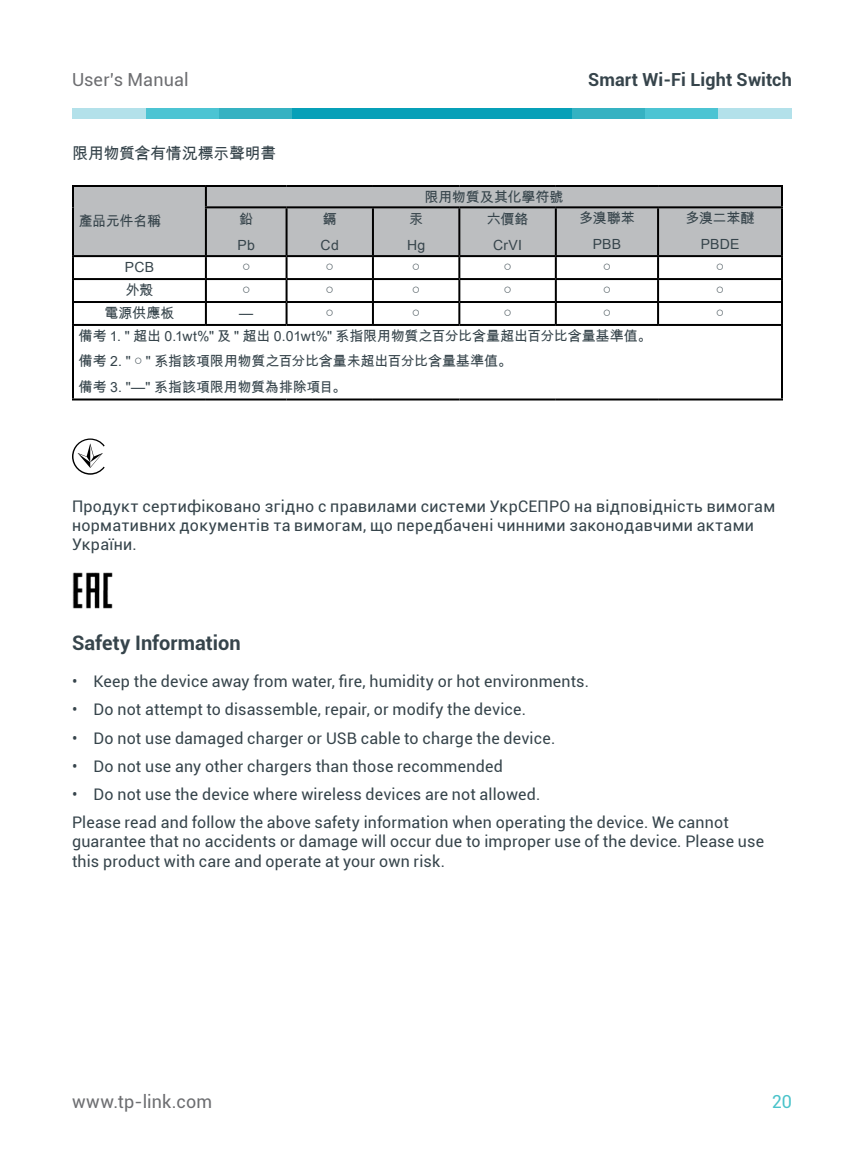
<style>
.page{position:relative;width:864px;height:1152px;background:#fff}
.page>*{position:absolute;margin:0;border:0;box-sizing:border-box;transform-origin:0 0}
.t1{font:700 20px "Roboto";letter-spacing:.005em;color:#36444b}
.t2{font:18px "Roboto";letter-spacing:.005em;color:#6d6e71}
.t3{font:700 18px "Roboto";letter-spacing:.005em;color:#36444b}
.t4{font:18px "Roboto";color:#4ac3ca}
.t5{font:16px/19.2px "Roboto";letter-spacing:.015em;color:#36444b}
.t6{font:16px "Arial Unicode MS";letter-spacing:-.02em;color:#36444b}
.t7{font:14px/25.8px "Arial Unicode MS";letter-spacing:-.01em;color:#36444b}
</style>
<div class="page">
<div style="left:572px;top:108px;width:73px;height:11px;background:#35b2c2"></div>
<div style="left:645px;top:108px;width:74px;height:11px;background:#4cc4d3"></div>
<div style="left:292px;top:108px;width:280px;height:11px;background:#07a0b8"></div>
<div style="left:219px;top:108px;width:73px;height:11px;background:#35b2c2"></div>
<div style="left:145px;top:108px;width:74px;height:11px;background:#4cc4d3"></div>
<div style="left:72px;top:108px;width:73px;height:11px;background:#b3e1ea"></div>
<div style="left:719px;top:108px;width:73px;height:11px;background:#b3e1ea"></div>
<div style="left:74px;top:187px;width:707px;height:68px;background:#bcbec0"></div>
<hr style="left:72px;top:185px;width:134px;height:2px;background:#000">
<hr style="left:72px;top:187px;width:2px;height:20px;background:#000">
<hr style="left:206px;top:185px;width:81px;height:2px;background:#000">
<svg style="left:205px;top:187px;width:2px;height:19px"></svg>
<hr style="left:287px;top:185px;width:86px;height:2px;background:#000">
<hr style="left:373px;top:185px;width:86px;height:2px;background:#000">
<hr style="left:459px;top:185px;width:97px;height:2px;background:#000">
<hr style="left:556px;top:185px;width:102px;height:2px;background:#000">
<hr style="left:658px;top:185px;width:125px;height:2px;background:#000">
<svg style="left:781px;top:187px;width:2px;height:19px"></svg>
<hr style="left:72px;top:207px;width:2px;height:48px;background:#000">
<hr style="left:205px;top:206px;width:82px;height:2px;background:#000">
<hr style="left:205px;top:208px;width:2px;height:47px;background:#000">
<hr style="left:287px;top:206px;width:86px;height:2px;background:#000">
<hr style="left:286px;top:208px;width:2px;height:47px;background:#000">
<hr style="left:373px;top:206px;width:86px;height:2px;background:#000">
<hr style="left:372px;top:208px;width:2px;height:47px;background:#000">
<hr style="left:459px;top:206px;width:97px;height:2px;background:#000">
<hr style="left:458px;top:208px;width:2px;height:47px;background:#000">
<hr style="left:556px;top:206px;width:102px;height:2px;background:#000">
<hr style="left:555px;top:208px;width:2px;height:47px;background:#000">
<hr style="left:658px;top:206px;width:125px;height:2px;background:#000">
<hr style="left:657px;top:208px;width:2px;height:47px;background:#000">
<hr style="left:781px;top:208px;width:2px;height:47px;background:#000">
<hr style="left:72px;top:255px;width:134px;height:2px;background:#000">
<hr style="left:72px;top:257px;width:2px;height:21px;background:#000">
<hr style="left:206px;top:255px;width:81px;height:2px;background:#000">
<hr style="left:205px;top:257px;width:2px;height:21px;background:#000">
<hr style="left:287px;top:255px;width:86px;height:2px;background:#000">
<hr style="left:286px;top:257px;width:2px;height:21px;background:#000">
<hr style="left:373px;top:255px;width:86px;height:2px;background:#000">
<hr style="left:372px;top:257px;width:2px;height:21px;background:#000">
<hr style="left:459px;top:255px;width:97px;height:2px;background:#000">
<hr style="left:458px;top:257px;width:2px;height:21px;background:#000">
<hr style="left:556px;top:255px;width:102px;height:2px;background:#000">
<hr style="left:555px;top:257px;width:2px;height:21px;background:#000">
<hr style="left:658px;top:255px;width:125px;height:2px;background:#000">
<hr style="left:657px;top:257px;width:2px;height:21px;background:#000">
<hr style="left:781px;top:257px;width:2px;height:21px;background:#000">
<hr style="left:72px;top:278px;width:134px;height:2px;background:#000">
<hr style="left:72px;top:280px;width:2px;height:21px;background:#000">
<hr style="left:206px;top:278px;width:81px;height:2px;background:#000">
<hr style="left:205px;top:280px;width:2px;height:21px;background:#000">
<hr style="left:287px;top:278px;width:86px;height:2px;background:#000">
<hr style="left:286px;top:280px;width:2px;height:21px;background:#000">
<hr style="left:373px;top:278px;width:86px;height:2px;background:#000">
<hr style="left:372px;top:280px;width:2px;height:21px;background:#000">
<hr style="left:459px;top:278px;width:97px;height:2px;background:#000">
<hr style="left:458px;top:280px;width:2px;height:21px;background:#000">
<hr style="left:556px;top:278px;width:102px;height:2px;background:#000">
<hr style="left:555px;top:280px;width:2px;height:21px;background:#000">
<hr style="left:658px;top:278px;width:125px;height:2px;background:#000">
<hr style="left:657px;top:280px;width:2px;height:21px;background:#000">
<hr style="left:781px;top:280px;width:2px;height:21px;background:#000">
<hr style="left:72px;top:301px;width:134px;height:2px;background:#000">
<hr style="left:72px;top:303px;width:2px;height:21px;background:#000">
<hr style="left:206px;top:301px;width:81px;height:2px;background:#000">
<hr style="left:205px;top:303px;width:2px;height:21px;background:#000">
<hr style="left:287px;top:301px;width:86px;height:2px;background:#000">
<hr style="left:286px;top:303px;width:2px;height:21px;background:#000">
<hr style="left:373px;top:301px;width:86px;height:2px;background:#000">
<hr style="left:372px;top:303px;width:2px;height:21px;background:#000">
<hr style="left:459px;top:301px;width:97px;height:2px;background:#000">
<hr style="left:458px;top:303px;width:2px;height:21px;background:#000">
<hr style="left:556px;top:301px;width:102px;height:2px;background:#000">
<hr style="left:555px;top:303px;width:2px;height:21px;background:#000">
<hr style="left:658px;top:301px;width:125px;height:2px;background:#000">
<hr style="left:657px;top:303px;width:2px;height:21px;background:#000">
<hr style="left:781px;top:303px;width:2px;height:21px;background:#000">
<hr style="left:72px;top:324px;width:134px;height:2px;background:#000">
<hr style="left:72px;top:326px;width:2px;height:73px;background:#000">
<hr style="left:206px;top:324px;width:81px;height:2px;background:#000">
<hr style="left:287px;top:324px;width:86px;height:2px;background:#000">
<hr style="left:373px;top:324px;width:86px;height:2px;background:#000">
<hr style="left:459px;top:324px;width:97px;height:2px;background:#000">
<hr style="left:556px;top:324px;width:102px;height:2px;background:#000">
<hr style="left:658px;top:324px;width:125px;height:2px;background:#000">
<hr style="left:781px;top:326px;width:2px;height:73px;background:#000">
<hr style="left:72px;top:399px;width:134px;height:2px;background:#000">
<hr style="left:206px;top:399px;width:81px;height:2px;background:#000">
<hr style="left:287px;top:399px;width:86px;height:2px;background:#000">
<hr style="left:373px;top:399px;width:86px;height:2px;background:#000">
<hr style="left:459px;top:399px;width:97px;height:2px;background:#000">
<hr style="left:556px;top:399px;width:102px;height:2px;background:#000">
<hr style="left:658px;top:399px;width:125px;height:2px;background:#000">
<svg style="left:72px;top:439px;width:33px;height:36px"></svg>
<img style="left:72px;top:572px;width:41px;height:36px">
<p class="t2" style="left:72px;top:67px;width:118px">User’s Manual</p>
<p class="t3" style="left:588px;top:67px;width:205px">Smart Wi-Fi Light Switch</p>
<p class="t6" style="left:72px;top:142px;width:206px">限用物質含有情況標示聲明書</p>
<p class="t7" style="left:424px;top:184px;width:141px">限用物質及其化學符號</p>
<p class="t7" style="left:79px;top:208px;width:84px">產品元件名稱</p>
<p class="t7" style="left:238px;top:206px;width:19px">鉛<br>Pb</p>
<p class="t7" style="left:321px;top:206px;width:20px">鎘<br>Cd</p>
<p class="t7" style="left:407px;top:206px;width:20px">汞<br>Hg</p>
<p class="t7" style="left:487px;top:206px;width:43px;text-align:center">六價鉻<br>CrVI</p>
<p class="t7" style="left:579px;top:205px;width:57px;text-align:center">多溴聯苯<br>PBB</p>
<p class="t7" style="left:685px;top:205px;width:71px;text-align:center">多溴二苯醚<br>PBDE</p>
<p class="t7" style="left:125px;top:254px;width:31px">PCB</p>
<p class="t7" style="left:242px;top:254px;width:10px">○</p>
<p class="t7" style="left:326px;top:254px;width:10px">○</p>
<p class="t7" style="left:412px;top:254px;width:10px">○</p>
<p class="t7" style="left:503px;top:254px;width:10px">○</p>
<p class="t7" style="left:603px;top:254px;width:10px">○</p>
<p class="t7" style="left:716px;top:254px;width:10px">○</p>
<p class="t7" style="left:126px;top:277px;width:29px">外殼</p>
<p class="t7" style="left:242px;top:277px;width:10px">○</p>
<p class="t7" style="left:326px;top:277px;width:10px">○</p>
<p class="t7" style="left:412px;top:277px;width:10px">○</p>
<p class="t7" style="left:503px;top:277px;width:10px">○</p>
<p class="t7" style="left:603px;top:277px;width:10px">○</p>
<p class="t7" style="left:716px;top:277px;width:10px">○</p>
<p class="t7" style="left:104px;top:300px;width:72px">電源供應板</p>
<p class="t7" style="left:239px;top:300px;width:15px">—</p>
<p class="t7" style="left:326px;top:300px;width:10px">○</p>
<p class="t7" style="left:412px;top:300px;width:10px">○</p>
<p class="t7" style="left:503px;top:300px;width:10px">○</p>
<p class="t7" style="left:603px;top:300px;width:10px">○</p>
<p class="t7" style="left:716px;top:300px;width:10px">○</p>
<p class="t7" style="left:79px;top:322px;width:575px">備考 1. " 超出 0.1wt%" 及 " 超出 0.01wt%" 系指限用物質之百分比含量超出百分比含量基準值。備考 2. " ○ " 系指該項限用物質之百分比含量未超出百分比含量基準值。<br>備考 3. "—" 系指該項限用物質為排除項目。</p>
<p class="t5" style="left:72px;top:496px;width:705px">Продукт сертифіковано згідно с правилами системи УкрСЕПРО на відповідність вимогам нормативних документів та вимогам, що передбачені чинними законодавчими актами<br>України.</p>
<p class="t1" style="left:72px;top:629px;width:170px">Safety Information</p>
<p class="t5" style="left:72px;top:671px;width:519px">• Keep the device away from water, fire, humidity or hot environments.</p>
<p class="t5" style="left:72px;top:700px;width:456px">• Do not attempt to disassemble, repair, or modify the device.</p>
<p class="t5" style="left:72px;top:728px;width:485px">• Do not use damaged charger or USB cable to charge the device.</p>
<p class="t5" style="left:72px;top:756px;width:432px">• Do not use any other chargers than those recommended</p>
<p class="t5" style="left:72px;top:780px;width:658px;line-height:28.2px">• Do not use the device where wireless devices are not allowed.<br>Please read and follow the above safety information when operating the device. We cannot</p>
<p class="t5" style="left:72px;top:832px;width:694px">guarantee that no accidents or damage will occur due to improper use of the device. Please use this product with care and operate at your own risk.</p>
<p class="t2" style="left:72px;top:1088px;width:142px">www.tp-link.com</p>
<p class="t4" style="left:772px;top:1088px;width:22px">20</p>
</div>
